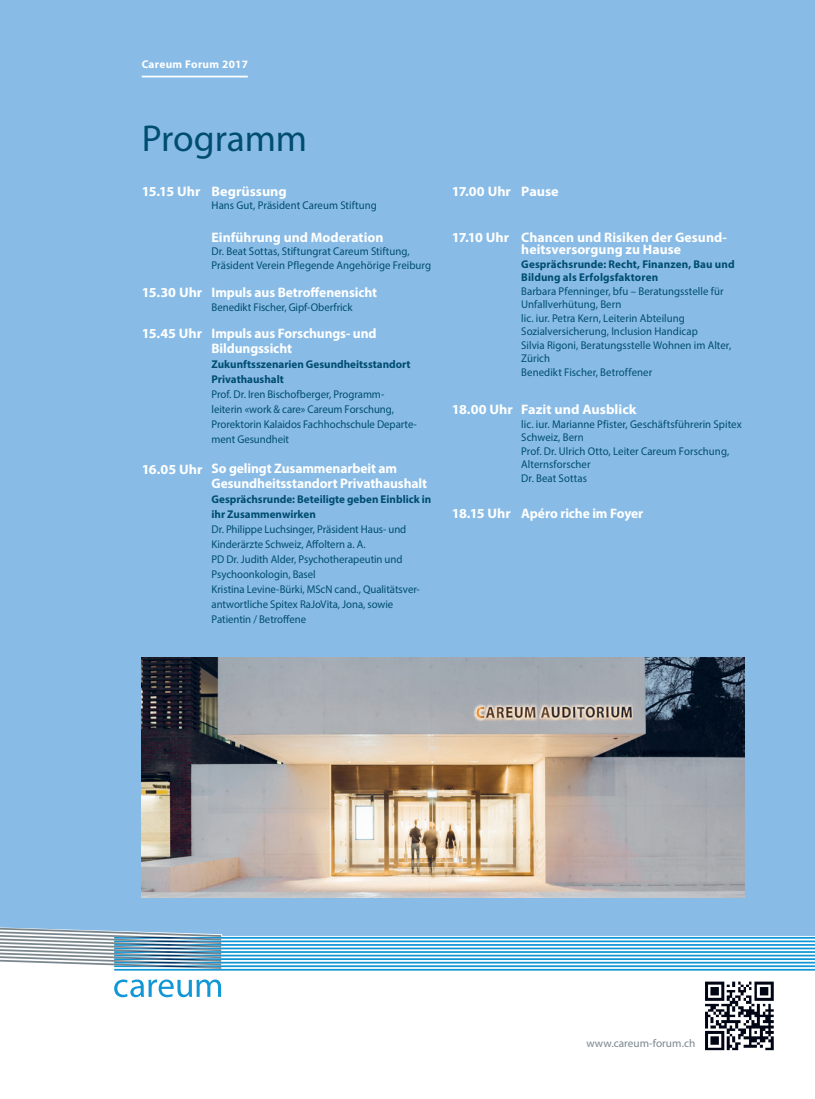
<style>
.page{position:relative;width:815px;height:1099px;background:#fff}
.page>*{position:absolute;margin:0;border:0;box-sizing:border-box;transform-origin:0 0}
.t1{font:37.5px "Myriad Pro";letter-spacing:-.005em;color:#004d71}
.t2{font:700 13.75px/15px "Myriad Pro";letter-spacing:-.005em;color:#fff}
.t3{font:11.25px/13.5px "Myriad Pro";color:#004d71;scale:.96 1}
.t4{font:700 11.25px/15px "Myriad Pro";letter-spacing:.005em;color:#004d71}
.t5{font:11.25px "Myriad Pro";letter-spacing:.005em;color:#7a868d}
.t6{font:700 11.25px "Myriad Pro";letter-spacing:.03em;color:#fff}
</style>
<div class="page">
<div style="left:0;top:0;width:815px;height:927px;background:#88bce6"></div>
<hr style="left:142px;top:76px;width:106px;height:1px;background:#fff">
<img style="left:142px;top:657px;width:602px;height:240px">
<svg style="left:0;top:927px;width:815px;height:43px"></svg>
<svg style="left:114px;top:979px;width:107px;height:18px"></svg>
<img style="left:705px;top:981px;width:69px;height:70px">
<p class="t6" style="left:142px;top:57px;width:108px">Careum Forum 2017</p>
<h1 class="t1" style="left:142px;top:115px;width:167px">Programm</h1>
<p class="t2" style="left:142px;top:183px;width:60px">15.15 Uhr</p>
<p class="t2" style="left:142px;top:285px;width:62px">15.30 Uhr</p>
<p class="t2" style="left:142px;top:325px;width:62px">15.45 Uhr</p>
<p class="t2" style="left:142px;top:461px;width:62px">16.05 Uhr</p>
<p class="t2" style="left:212px;top:183px;width:77px">Begrüssung</p>
<p class="t3" style="left:212px;top:199px;width:174px">Hans Gut, Präsident Careum Stiftung</p>
<p class="t2" style="left:212px;top:229px;width:173px">Einführung und Moderation</p>
<p class="t3" style="left:212px;top:244px;width:230px">Dr. Beat Sottas, Stiftungrat Careum Stiftung,<br>Präsident Verein Pflegende Angehörige Freiburg</p>
<p class="t2" style="left:212px;top:284px;width:167px">Impuls aus Betroffenensicht</p>
<p class="t3" style="left:212px;top:300px;width:148px">Benedikt Fischer, Gipf-Oberfrick</p>
<p class="t2" style="left:212px;top:326px;width:167px">Impuls aus Forschungs- und<br>Bildungssicht</p>
<p class="t4" style="left:212px;top:356px;width:201px">Zukunftsszenarien Gesundheitsstandort<br>Privathaushalt</p>
<p class="t3" style="left:212px;top:387px;width:215px;line-height:15px">Prof. Dr. Iren Bischofberger, Programm&shy;leiterin «work &amp; care» Careum Forschung, Prorektorin Kalaidos Fachhochschule Departe&shy;ment Gesundheit</p>
<p class="t2" style="left:212px;top:461px;width:217px">So gelingt Zusammenarbeit am<br>Gesundheitsstandort Privathaushalt</p>
<p class="t4" style="left:212px;top:491px;width:221px">Gesprächsrunde: Beteiligte geben Einblick in ihr Zusammenwirken</p>
<p class="t3" style="left:212px;top:522px;width:218px;line-height:15px">Dr. Philippe Luchsinger, Präsident Haus- und Kinderärzte Schweiz, Affoltern a. A.<br>PD Dr. Judith Alder, Psychotherapeutin und Psychoonkologin, Basel<br>Kristina Levine-Bürki, MScN cand., Qualitätsver&shy;antwortliche Spitex RaJoVita, Jona, sowie Patientin / Betroffene</p>
<p class="t2" style="left:452px;top:183px;width:61px">17.00 Uhr</p>
<p class="t2" style="left:452px;top:229px;width:59px">17.10 Uhr</p>
<p class="t2" style="left:452px;top:401px;width:62px">18.00 Uhr</p>
<p class="t2" style="left:452px;top:505px;width:61px">18.15 Uhr</p>
<p class="t2" style="left:521px;top:183px;width:39px">Pause</p>
<p class="t2" style="left:521px;top:230px;width:207px;line-height:12.5px">Chancen und Risiken der Gesund&shy;heitsversorgung zu Hause</p>
<p class="t4" style="left:521px;top:257px;width:215px;line-height:13.5px">Gesprächsrunde: Recht, Finanzen, Bau und<br>Bildung als Erfolgsfaktoren</p>
<p class="t3" style="left:521px;top:284px;width:220px">Barbara Pfenninger, bfu – Beratungsstelle für Unfallverhütung, Bern<br>lic. iur. Petra Kern, Leiterin Abteilung Sozialversicherung, Inclusion Handicap<br>Silvia Rigoni, Beratungsstelle Wohnen im Alter, Zürich<br>Benedikt Fischer, Betroffener</p>
<p class="t2" style="left:521px;top:401px;width:117px">Fazit und Ausblick</p>
<p class="t3" style="left:521px;top:417px;width:231px">lic. iur. Marianne Pfister, Geschäftsführerin Spitex<br>Schweiz, Bern<br>Prof. Dr. Ulrich Otto, Leiter Careum Forschung,<br>Alternsforscher<br>Dr. Beat Sottas</p>
<p class="t2" style="left:521px;top:505px;width:124px">Apéro riche im Foyer</p>
<p class="t5" style="left:586px;top:1036px;width:110px">www.careum-forum.ch</p>
</div>
